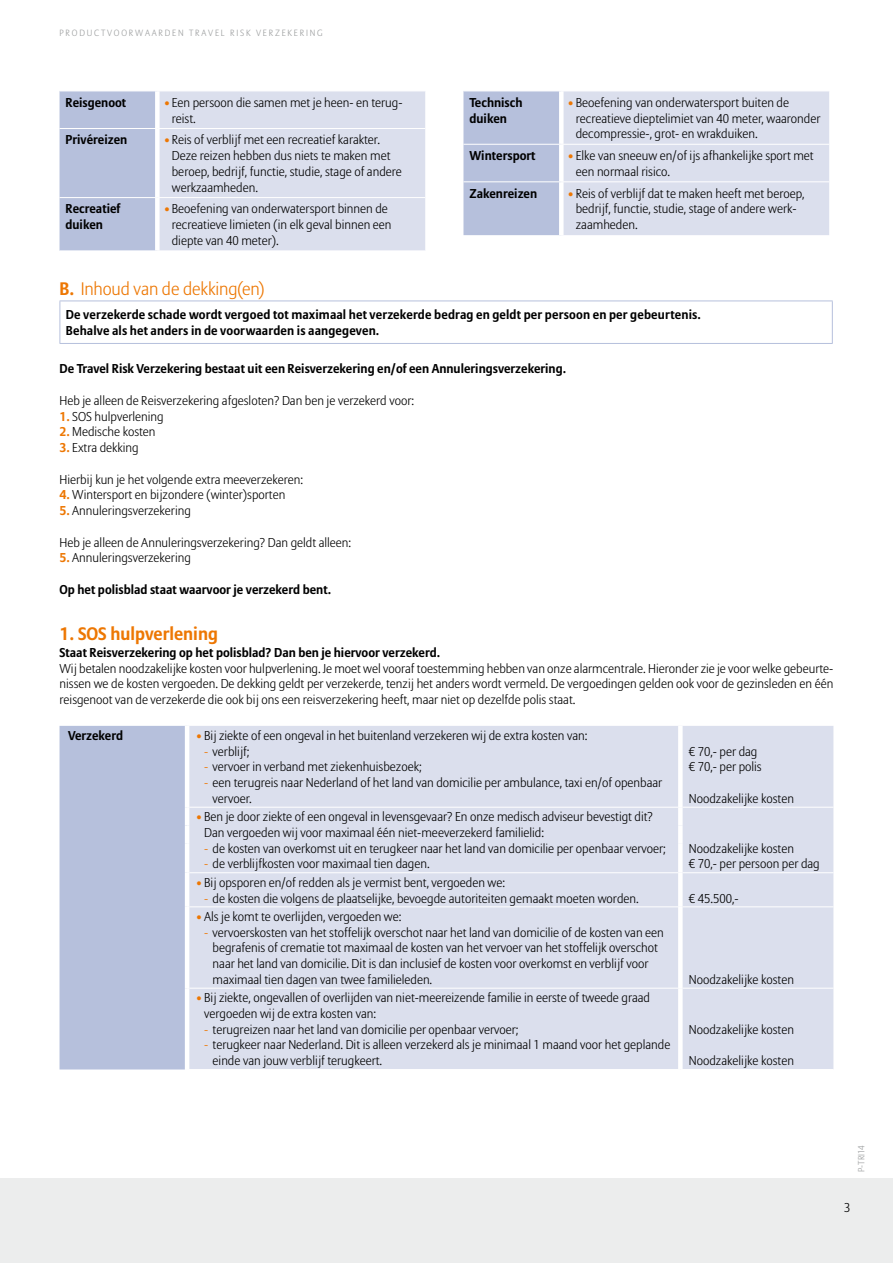
<style>
.page{position:relative;width:893px;height:1263px;background:#fff}
.page>*{position:absolute;margin:0;border:0;box-sizing:border-box;transform-origin:0 0}
.t1{font:300 18px "Allianz Sans";letter-spacing:-.005em;color:#ed7703}
.t2{font:700 18px "Allianz Sans";color:#ed7703}
.t3{font:300 12.75px/15.8px "Allianz Sans";color:#000}
.t4{font:700 12.75px/15.8px "Allianz Sans";color:#000}
.t5{font:300 9px "Allianz Sans";letter-spacing:.2em;color:#9c9e9f}
.s1{font-weight:700;color:#ed7703}
.s2{font-weight:700}
.s3{color:#ed7703}
</style>
<div class="page">
<div style="left:0;top:1178px;width:893px;height:85px;background:#eceded"></div>
<hr style="left:60px;top:301px;width:773px;height:1px;background:#b6c0dc">
<hr style="left:60px;top:301px;width:1px;height:42px;background:#b6c0dc">
<hr style="left:832px;top:301px;width:1px;height:42px;background:#b6c0dc">
<hr style="left:60px;top:343px;width:773px;height:1px;background:#b6c0dc">
<div style="left:60px;top:726px;width:125px;height:343px;background:#b6c0dc"></div>
<div style="left:189px;top:726px;width:644px;height:343px;background:#dbdfed"></div>
<hr style="left:189px;top:807px;width:489px;height:1px;background:#fff">
<hr style="left:683px;top:807px;width:150px;height:1px;background:#fff">
<hr style="left:189px;top:872px;width:489px;height:1px;background:#fff">
<hr style="left:683px;top:872px;width:150px;height:1px;background:#fff">
<hr style="left:189px;top:906px;width:489px;height:1px;background:#fff">
<hr style="left:683px;top:906px;width:150px;height:1px;background:#fff">
<hr style="left:189px;top:988px;width:489px;height:1px;background:#fff">
<hr style="left:683px;top:988px;width:150px;height:1px;background:#fff">
<div style="left:678px;top:726px;width:5px;height:81px;background:#fff"></div>
<div style="left:678px;top:807px;width:5px;height:18px;background:#fff"></div>
<div style="left:678px;top:825px;width:5px;height:19px;background:#fff"></div>
<div style="left:678px;top:844px;width:5px;height:29px;background:#fff"></div>
<div style="left:678px;top:873px;width:5px;height:34px;background:#fff"></div>
<div style="left:678px;top:907px;width:5px;height:81px;background:#fff"></div>
<div style="left:678px;top:988px;width:5px;height:81px;background:#fff"></div>
<svg style="left:60px;top:92px;width:365px;height:159px"></svg>
<div style="left:155px;top:91px;width:5px;height:37px;background:#fff"></div>
<div style="left:155px;top:129px;width:5px;height:68px;background:#fff"></div>
<div style="left:155px;top:198px;width:5px;height:53px;background:#fff"></div>
<hr style="left:60px;top:128px;width:97px;height:1px;background:#fff">
<hr style="left:157px;top:128px;width:268px;height:1px;background:#fff">
<hr style="left:60px;top:197px;width:97px;height:1px;background:#fff">
<hr style="left:157px;top:197px;width:268px;height:1px;background:#fff">
<svg style="left:463px;top:92px;width:366px;height:143px"></svg>
<div style="left:559px;top:91px;width:5px;height:53px;background:#fff"></div>
<div style="left:559px;top:145px;width:5px;height:36px;background:#fff"></div>
<div style="left:559px;top:182px;width:5px;height:53px;background:#fff"></div>
<hr style="left:463px;top:144px;width:98px;height:1px;background:#fff">
<hr style="left:561px;top:144px;width:268px;height:1px;background:#fff">
<hr style="left:463px;top:181px;width:98px;height:1px;background:#fff">
<hr style="left:561px;top:181px;width:268px;height:1px;background:#fff">
<p class="t5" style="left:60px;top:27px;width:143px">ProductVOO RWAARD EN Trave</p>
<p class="t5" style="left:221px;top:27px;width:103px">l Ri sk VERZEKERING</p>
<p class="t4" style="left:66px;top:94px;width:62px">Reisgenoot</p>
<p class="t3" style="left:172px;top:94px;width:232px;text-indent:-9px"><span class="s1">•</span> Een persoon die samen met je heen- en terug&shy;reist.</p>
<p class="t4" style="left:66px;top:132px;width:63px">Privéreizen</p>
<p class="t3" style="left:172px;top:132px;width:232px;text-indent:-9px"><span class="s1">•</span> Reis of verblijf met een recreatief karakter.<br>Deze reizen hebben dus niets te maken met beroep, bedrijf, functie, studie, stage of andere werkzaamheden.</p>
<p class="t4" style="left:66px;top:201px;width:56px">Recreatief duiken</p>
<p class="t3" style="left:172px;top:201px;width:221px;text-indent:-9px"><span class="s1">•</span> Beoefening van onderwatersport binnen de recreatieve limieten (in elk geval binnen een diepte van 40 meter).</p>
<p class="t4" style="left:469px;top:94px;width:54px">Technisch duiken</p>
<p class="t3" style="left:576px;top:94px;width:246px;text-indent:-9px"><span class="s1">•</span> Beoefening van onderwatersport buiten de recreatieve dieptelimiet van 40 meter, waaronder decompressie-, grot- en wrakduiken.</p>
<p class="t4" style="left:469px;top:148px;width:68px">Wintersport</p>
<p class="t3" style="left:576px;top:148px;width:239px;text-indent:-9px"><span class="s1">•</span> Elke van sneeuw en/of ijs afhankelijke sport met een normaal risico.</p>
<p class="t4" style="left:469px;top:185px;width:69px">Zakenreizen</p>
<p class="t3" style="left:576px;top:185px;width:230px;text-indent:-9px"><span class="s1">•</span> Reis of verblijf dat te maken heeft met beroep, bedrijf, functie, studie, stage of andere werk&shy;zaamheden.</p>
<h1 class="t1" style="left:60px;top:277px;width:207px"><span class="s2">B.</span> Inhoud van de dekking(en)</h1>
<p class="t4" style="left:66px;top:307px;width:637px">De verzekerde schade wordt vergoed tot maximaal het verzekerde bedrag en geldt per persoon en per gebeurtenis.<br>Behalve als het anders in de voorwaarden is aangegeven.</p>
<p class="t4" style="left:60px;top:361px;width:508px">De Travel Risk Verzekering bestaat uit een Reisverzekering en/of een Annuleringsverzekering.</p>
<p class="t3" style="left:60px;top:392px;width:356px">Heb je alleen de Reisverzekering afgesloten? Dan ben je verzekerd voor:</p>
<p class="t3" style="left:60px;top:408px;width:106px"><span class="s1">1.</span> SOS hulpverlening</p>
<p class="t3" style="left:60px;top:424px;width:98px"><span class="s1">2.</span> Medische kosten</p>
<p class="t3" style="left:60px;top:440px;width:81px"><span class="s1">3.</span> Extra dekking</p>
<p class="t3" style="left:60px;top:471px;width:245px">Hierbij kun je het volgende extra meeverzekeren:</p>
<p class="t3" style="left:60px;top:487px;width:227px"><span class="s1">4.</span> Wintersport en bijzondere (winter)sporten</p>
<p class="t3" style="left:60px;top:503px;width:133px"><span class="s1">5.</span> Annuleringsverzekering</p>
<p class="t3" style="left:60px;top:534px;width:293px">Heb je alleen de Annuleringsverzekering? Dan geldt alleen:</p>
<p class="t3" style="left:60px;top:550px;width:133px"><span class="s1">5.</span> Annuleringsverzekering</p>
<p class="t4" style="left:60px;top:581px;width:273px">Op het polisblad staat waarvoor je verzekerd bent.</p>
<h1 class="t2" style="left:60px;top:622px;width:160px">1. SOS hulpverlening</h1>
<p class="t4" style="left:60px;top:644px;width:382px">Staat Reisverzekering op het polisblad? Dan ben je hiervoor verzekerd.</p>
<p class="t3" style="left:60px;top:660px;width:775px;text-align:justify">Wij betalen noodzakelijke kosten voor hulpverlening. Je moet wel vooraf toestemming hebben van onze alarmcentrale. Hieronder zie je voor welke gebeurte&shy;nissen we de kosten vergoeden. De dekking geldt per verzekerde, tenzij het anders wordt vermeld. De vergoedingen gelden ook voor de gezinsleden en één reisgenoot van de verzekerde die ook bij ons een reisverzekering heeft, maar niet op dezelfde polis staat.</p>
<p class="t4" style="left:68px;top:727px;width:57px">Verzekerd</p>
<p class="t3" style="left:196px;top:727px;width:393px"><span class="s1">•</span> Bij ziekte of een ongeval in het buitenland verzekeren wij de extra kosten van:</p>
<p class="t3" style="left:204px;top:743px;width:47px"><span class="s3">-</span> verblijf;</p>
<p class="t3" style="left:204px;top:759px;width:219px"><span class="s3">-</span> vervoer in verband met ziekenhuisbezoek;</p>
<p class="t3" style="left:213px;top:775px;width:451px;text-indent:-9px"><span class="s3">-</span> een terugreis naar Nederland of het land van domicilie per ambulance, taxi en/of openbaar vervoer.</p>
<p class="t3" style="left:689px;top:743px;width:74px">€ 70,- per dag € 70,- per polis</p>
<p class="t3" style="left:689px;top:790px;width:107px">Noodzakelijke kosten</p>
<p class="t3" style="left:204px;top:809px;width:450px;text-indent:-9px"><span class="s1">•</span> Ben je door ziekte of een ongeval in levensgevaar? En onze medisch adviseur bevestigt dit?<br>Dan vergoeden wij voor maximaal één niet-meeverzekerd familielid:</p>
<p class="t3" style="left:204px;top:840px;width:463px"><span class="s3">-</span> de kosten van overkomst uit en terugkeer naar het land van domicilie per openbaar vervoer;</p>
<p class="t3" style="left:204px;top:856px;width:227px"><span class="s3">-</span> de verblijfkosten voor maximaal tien dagen.</p>
<p class="t3" style="left:689px;top:840px;width:132px">Noodzakelijke kosten<br>€ 70,- per persoon per dag</p>
<p class="t3" style="left:196px;top:874px;width:311px"><span class="s1">•</span> Bij opsporen en/of redden als je vermist bent, vergoeden we:</p>
<p class="t3" style="left:204px;top:890px;width:436px"><span class="s3">-</span> de kosten die volgens de plaatselijke, bevoegde autoriteiten gemaakt moeten worden.</p>
<p class="t3" style="left:689px;top:890px;width:51px">€ 45.500,-</p>
<p class="t3" style="left:196px;top:908px;width:207px"><span class="s1">•</span> Als je komt te overlijden, vergoeden we:</p>
<p class="t3" style="left:213px;top:924px;width:453px;text-indent:-9px"><span class="s3">-</span> vervoerskosten van het stoffelijk overschot naar het land van domicilie of de kosten van een begrafenis of crematie tot maximaal de kosten van het vervoer van het stoffelijk overschot naar het land van domicilie. Dit is dan inclusief de kosten voor overkomst en verblijf voor maximaal tien dagen van twee familieleden.</p>
<p class="t3" style="left:689px;top:971px;width:107px">Noodzakelijke kosten</p>
<p class="t3" style="left:204px;top:990px;width:447px;text-indent:-9px"><span class="s1">•</span> Bij ziekte, ongevallen of overlijden van niet-meereizende familie in eerste of tweede graad vergoeden wij de extra kosten van:</p>
<p class="t3" style="left:204px;top:1021px;width:316px"><span class="s3">-</span> terugreizen naar het land van domicilie per openbaar vervoer;</p>
<p class="t3" style="left:213px;top:1037px;width:459px;text-indent:-9px"><span class="s3">-</span> terugkeer naar Nederland. Dit is alleen verzekerd als je minimaal 1 maand voor het geplande einde van jouw verblijf terugkeert.</p>
<p class="t3" style="left:689px;top:1021px;width:107px">Noodzakelijke kosten</p>
<p class="t3" style="left:689px;top:1053px;width:107px">Noodzakelijke kosten</p>
<p class="t5" style="left:856px;top:1172px;width:28px;rotate:-90deg">P-TRI14</p>
<p class="t3" style="left:844px;top:1200px;width:8px">3</p>
</div>
